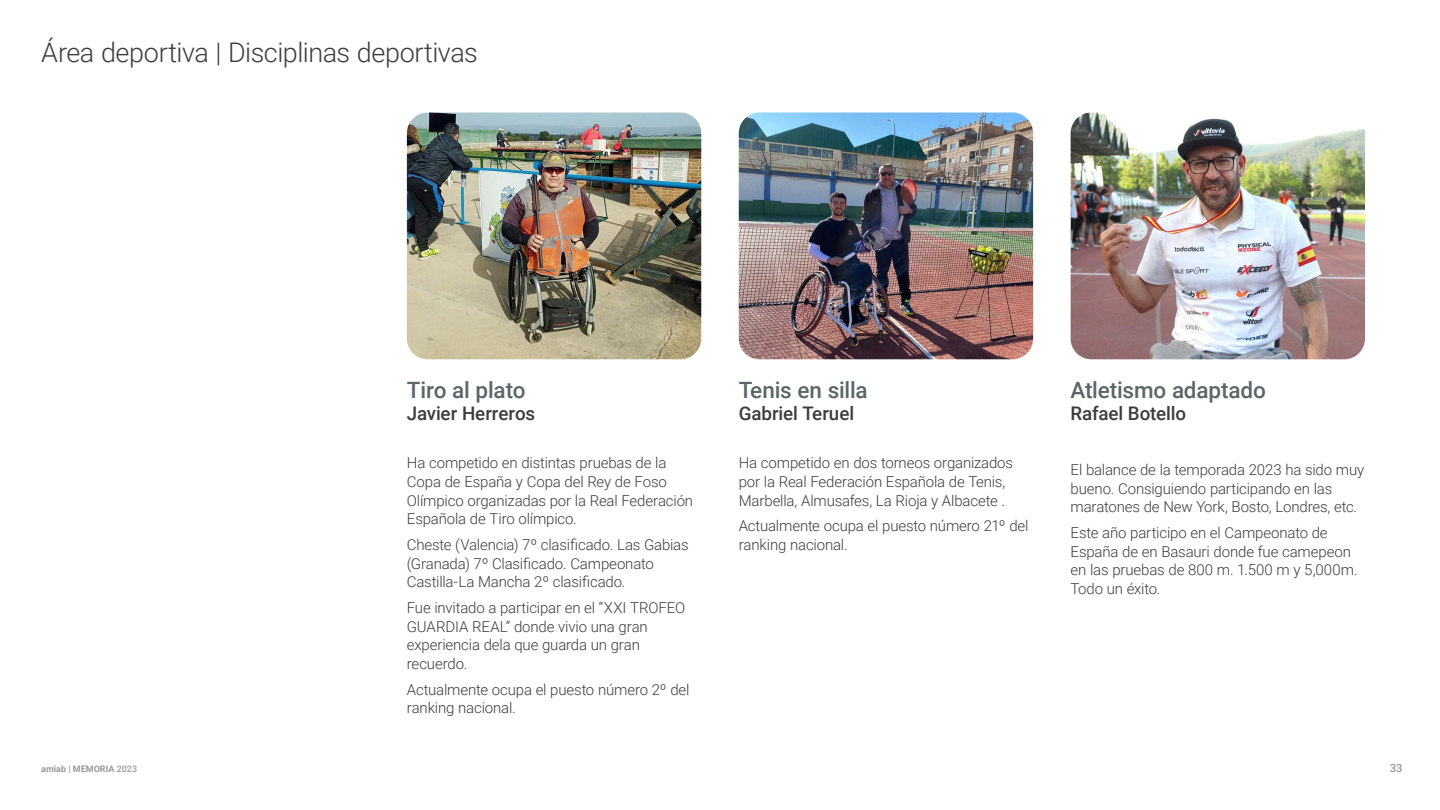
<style>
.page{position:relative;width:1440px;height:810px;background:#fff}
.page>*{position:absolute;margin:0;border:0;box-sizing:border-box;transform-origin:0 0}
.t1{font:300 27px "Roboto";letter-spacing:-.015em;color:#3c3c3b}
.t2{font:500 22.5px "Roboto";letter-spacing:-.01em;color:#5a6669}
.t3{font:500 18.75px "Roboto";letter-spacing:-.005em;color:#3c3c3b}
.t4{font:300 15px/18.8px "Roboto";letter-spacing:-.01em;color:#3c3c3b}
.t5{font:500 11.25px "Roboto";color:#999}
.t6{font:700 9px "Roboto";color:#999}
.s1{font-weight:500}
</style>
<div class="page">
<img style="left:739px;top:112px;width:294px;height:247px">
<img style="left:1071px;top:112px;width:294px;height:247px">
<img style="left:407px;top:112px;width:294px;height:247px">
<h1 class="t1" style="left:41px;top:33px;width:438px">Área deportiva | Disciplinas deportivas</h1>
<h2 class="t2" style="left:407px;top:374px;width:120px">Tiro al plato</h2>
<p class="t3" style="left:407px;top:400px;width:130px">Javier Herreros</p>
<p class="t4" style="left:407px;top:453px;width:288px">Ha competido en distintas pruebas de la Copa de España y Copa del Rey de Foso Olímpico organizadas por la Real Federación Española de Tiro olímpico.</p>
<p class="t4" style="left:407px;top:535px;width:283px">Cheste (Valencia) 7º clasificado. Las Gabias (Granada) 7º Clasificado. Campeonato<br>Castilla-La Mancha 2º clasificado.</p>
<p class="t4" style="left:407px;top:598px;width:280px">Fue invitado a participar en el “XXI TROFEO<br>GUARDIA REAL” donde vivio una gran experiencia dela que guarda un gran recuerdo.</p>
<p class="t4" style="left:407px;top:679px;width:284px">Actualmente ocupa el puesto número 2º del ranking nacional.</p>
<h2 class="t2" style="left:739px;top:374px;width:131px">Tenis en silla</h2>
<p class="t3" style="left:739px;top:400px;width:117px">Gabriel Teruel</p>
<p class="t4" style="left:739px;top:453px;width:276px">Ha competido en dos torneos organizados por la Real Federación Española de Tenis,<br>Marbella, Almusafes, La Rioja y Albacete .</p>
<p class="t4" style="left:739px;top:516px;width:291px">Actualmente ocupa el puesto número 21º del ranking nacional.</p>
<h2 class="t2" style="left:1071px;top:374px;width:197px">Atletismo adaptado</h2>
<p class="t3" style="left:1071px;top:400px;width:117px">Rafael Botello</p>
<p class="t4" style="left:1071px;top:460px;width:295px">El balance de la temporada 2023 ha sido muy bueno. Consiguiendo participando en las maratones de New York, Bosto, Londres, etc.</p>
<p class="t4" style="left:1071px;top:523px;width:289px">Este año participo en el Campeonato de<br>España de en Basauri donde fue camepeon en las pruebas de 800 m. 1.500 m y 5,000m.<br>Todo un éxito.</p>
<p class="t6" style="left:41px;top:763px;width:97px">amiab | MEMORIA <span class="s1">2023</span></p>
<p class="t5" style="left:1390px;top:760px;width:14px">33</p>
</div>
